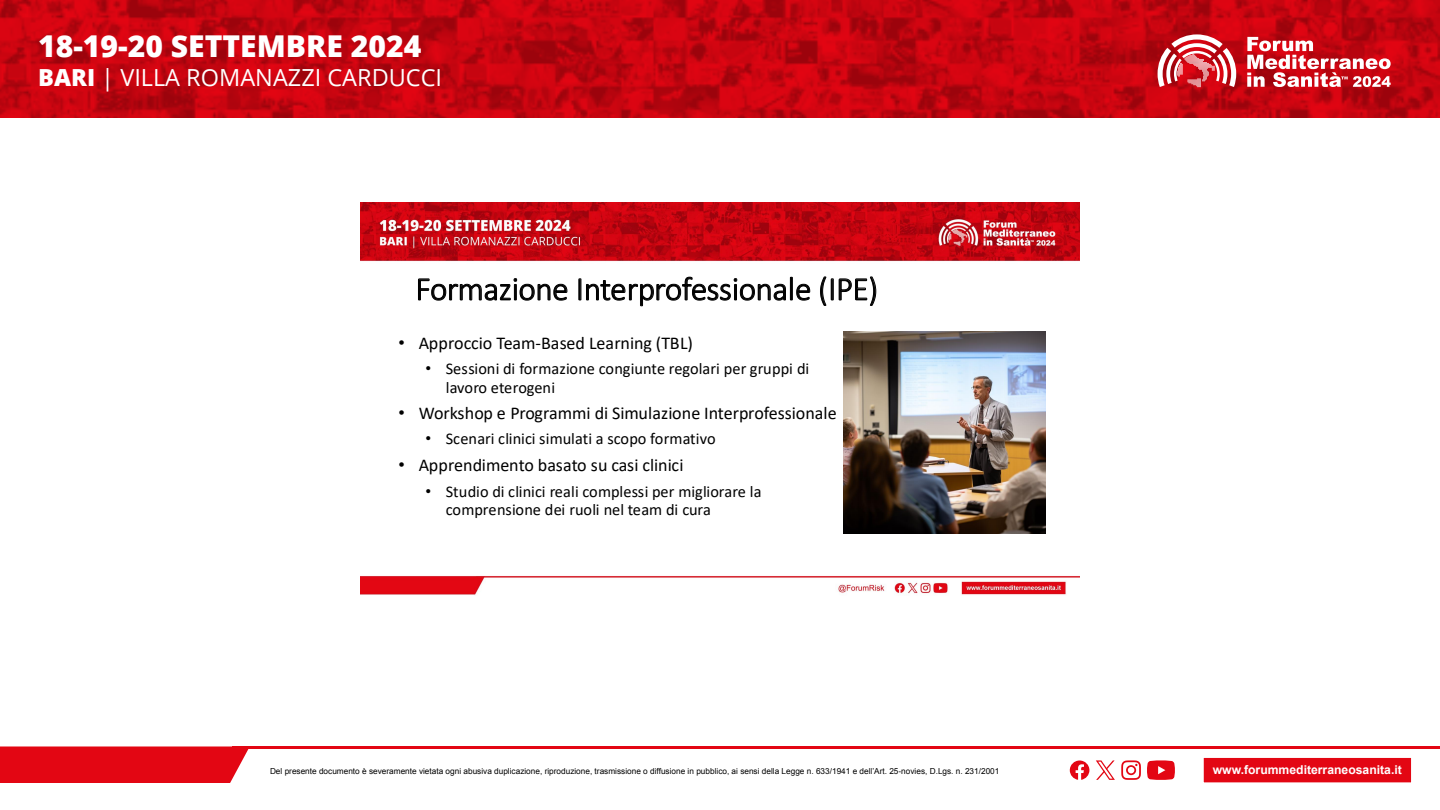
<style>
.page{position:relative;width:1440px;height:810px;background:#fff}
.page>*{position:absolute;margin:0;border:0;box-sizing:border-box;transform-origin:0 0}
.t1{font:300 33.22px "Calibri";letter-spacing:-.015em;color:#000}
.t2{font:800 30.08px "Open Sans";color:#fff}
.t3{font:23.55px "Open Sans";color:#fff}
.t4{font:18px "Calibri";letter-spacing:-.005em;color:#000}
.t5{font:16.35px/18px "Calibri";letter-spacing:-.005em;color:#000}
.t6{font:700 12.15px "Arial";color:#fff}
.t7{font:8.25px "Arial";color:#000}
.s1{font-weight:800}
.s2{font-family:"Arial"}
</style>
<div class="page">
<div style="left:0;top:746px;width:249px;height:37px;background:#e30613"></div>
<hr style="left:232px;top:746px;width:1208px;height:3px;background:#e30613">
<div style="left:1203px;top:757px;width:209px;height:27px;background:#e30613;border:1px solid #fff"></div>
<svg style="left:1121px;top:760px;width:20px;height:20px"></svg>
<svg style="left:1147px;top:760px;width:28px;height:20px"></svg>
<svg style="left:1070px;top:761px;width:19px;height:19px"></svg>
<svg style="left:1096px;top:760px;width:19px;height:20px"></svg>
<svg style="left:0;top:0;width:1440px;height:117px;background:#c2040f"></svg>
<svg style="left:1158px;top:34px;width:78px;height:53px"></svg>
<svg style="left:1247px;top:37px;width:144px;height:50px"></svg>
<img style="left:360px;top:202px;width:720px;height:393px">
<img style="left:843px;top:331px;width:203px;height:203px">
<h2 class="t2" style="left:38px;top:24px;width:385px">18-19-20 SETTEMBRE 2024</h2>
<h3 class="t3" style="left:38px;top:62px;width:406px"><span class="s1">BARI</span> | VILLA ROMANAZZI CARDUCCI</h3>
<h1 class="t1" style="left:415px;top:268px;width:464px">Formazione Interprofessionale (IPE)</h1>
<p class="t4" style="left:399px;top:330px;width:296px"><span class="s2">•</span> Approccio Team-Based Learning (TBL)</p>
<p class="t5" style="left:446px;top:360px;width:365px;text-indent:-20px"><span class="s2">•</span> Sessioni di formazione congiunte regolari per gruppi di lavoro eterogeni</p>
<p class="t4" style="left:399px;top:401px;width:440px"><span class="s2">•</span> Workshop e Programmi di Simulazione Interprofessionale</p>
<p class="t5" style="left:426px;top:430px;width:292px"><span class="s2">•</span> Scenari clinici simulati a scopo formativo</p>
<p class="t4" style="left:399px;top:453px;width:287px"><span class="s2">•</span> Apprendimento basato su casi clinici</p>
<p class="t5" style="left:446px;top:482px;width:317px;text-indent:-20px"><span class="s2">•</span> Studio di clinici reali complessi per migliorare la comprensione dei ruoli nel team di cura</p>
<p class="t7" style="left:270px;top:766px;width:731px">Del presente documento è severamente vietata ogni abusiva duplicazione, riproduzione, trasmissione o diffusione in pubblico, ai sensi della Legge n. 633/1941 e dell’Art. 25-novies, D.Lgs. n. 231/2001</p>
<p class="t6" style="left:1213px;top:762px;width:191px">www.forummediterraneosanita.it</p>
</div>
